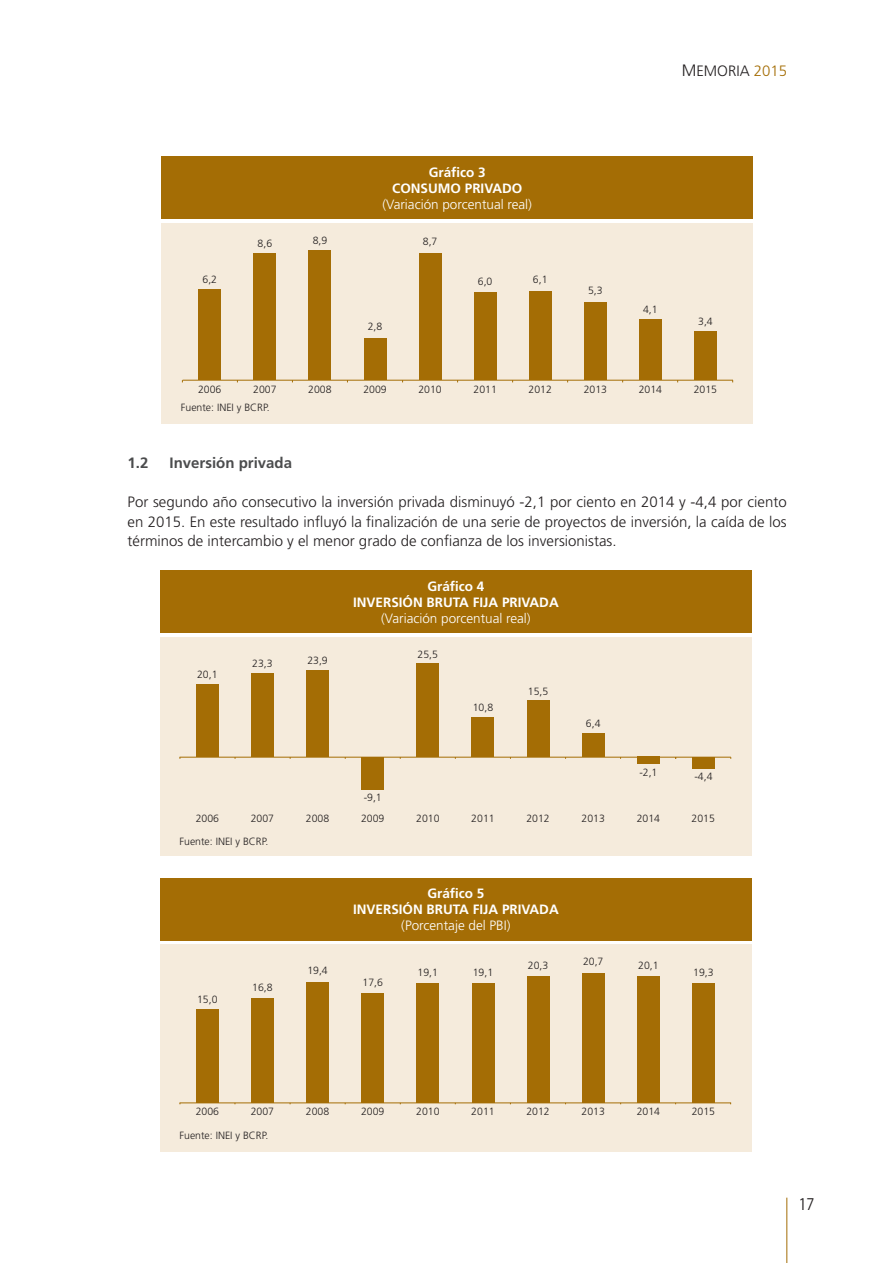
<style>
.page{position:relative;width:893px;height:1263px;background:#fff}
.page>*{position:absolute;margin:0;border:0;box-sizing:border-box;transform-origin:0 0}
.t1{font:15.75px "Koz Go Pro";color:#231f20;scale:.9 1}
.t2{font:300 15px/19.5px "Frutiger";color:#231f20;text-align:justify}
.t3{font:700 15px "Frutiger";color:#4b4c4d}
.t4{font:700 13.5px/16.2px "Frutiger";color:#fff;text-align:center}
.t5{font:300 13.5px "Frutiger";color:#fff}
.t6{font:300 10.5px "Frutiger";color:#231f20}
.s1{font-size:16.5px}
.s2{color:#a46d05}
</style>
<div class="page">
<hr style="left:786px;top:1197px;width:1px;height:66px;background:#a46d05">
<div style="left:161px;top:223px;width:591px;height:201px;background:#f5ebdc"></div>
<div style="left:162px;top:157px;width:591px;height:62px;background:#a46d05"></div>
<div style="left:199px;top:289px;width:22px;height:91px;background:#a46d05"></div>
<div style="left:254px;top:254px;width:22px;height:126px;background:#a46d05"></div>
<div style="left:309px;top:251px;width:22px;height:129px;background:#a46d05"></div>
<div style="left:364px;top:339px;width:22px;height:41px;background:#a46d05"></div>
<div style="left:419px;top:253px;width:22px;height:127px;background:#a46d05"></div>
<div style="left:474px;top:293px;width:22px;height:87px;background:#a46d05"></div>
<div style="left:529px;top:291px;width:22px;height:89px;background:#a46d05"></div>
<div style="left:584px;top:302px;width:22px;height:78px;background:#a46d05"></div>
<div style="left:639px;top:320px;width:22px;height:60px;background:#a46d05"></div>
<div style="left:694px;top:331px;width:22px;height:49px;background:#a46d05"></div>
<hr style="left:183px;top:380px;width:550px;height:1px;background:#a46d05">
<div style="left:160px;top:637px;width:591px;height:219px;background:#f5ebdc"></div>
<div style="left:160px;top:571px;width:591px;height:62px;background:#a46d05"></div>
<div style="left:196px;top:685px;width:22px;height:72px;background:#a46d05"></div>
<div style="left:251px;top:673px;width:22px;height:84px;background:#a46d05"></div>
<div style="left:307px;top:671px;width:22px;height:86px;background:#a46d05"></div>
<div style="left:362px;top:757px;width:22px;height:32px;background:#a46d05"></div>
<div style="left:417px;top:664px;width:22px;height:93px;background:#a46d05"></div>
<div style="left:472px;top:717px;width:22px;height:40px;background:#a46d05"></div>
<div style="left:527px;top:701px;width:22px;height:56px;background:#a46d05"></div>
<div style="left:582px;top:733px;width:22px;height:24px;background:#a46d05"></div>
<div style="left:637px;top:757px;width:22px;height:7px;background:#a46d05"></div>
<div style="left:692px;top:757px;width:22px;height:12px;background:#a46d05"></div>
<hr style="left:180px;top:757px;width:551px;height:1px;background:#a46d05">
<div style="left:160px;top:944px;width:591px;height:208px;background:#f5ebdc"></div>
<div style="left:160px;top:878px;width:591px;height:62px;background:#a46d05"></div>
<div style="left:196px;top:1009px;width:22px;height:93px;background:#a46d05"></div>
<div style="left:251px;top:998px;width:22px;height:104px;background:#a46d05"></div>
<div style="left:307px;top:982px;width:22px;height:120px;background:#a46d05"></div>
<div style="left:362px;top:993px;width:22px;height:109px;background:#a46d05"></div>
<div style="left:417px;top:983px;width:22px;height:119px;background:#a46d05"></div>
<div style="left:472px;top:983px;width:22px;height:119px;background:#a46d05"></div>
<div style="left:527px;top:976px;width:22px;height:126px;background:#a46d05"></div>
<div style="left:582px;top:973px;width:22px;height:129px;background:#a46d05"></div>
<div style="left:637px;top:976px;width:22px;height:126px;background:#a46d05"></div>
<div style="left:692px;top:983px;width:22px;height:119px;background:#a46d05"></div>
<hr style="left:180px;top:1102px;width:551px;height:1px;background:#a46d05">
<h2 class="t2" style="left:682px;top:61px;width:107px"><span class="s1">M</span>EMORIA <span class="s2">2015</span></h2>
<p class="t4" style="left:392px;top:164px;width:132px">Gráfico 3<br>CONSUMO PRIVADO</p>
<p class="t5" style="left:382px;top:197px;width:151px">(Variación porcentual real)</p>
<p class="t6" style="left:258px;top:237px;width:16px">8,6</p>
<p class="t6" style="left:313px;top:234px;width:16px">8,9</p>
<p class="t6" style="left:423px;top:236px;width:16px">8,7</p>
<p class="t6" style="left:202px;top:273px;width:16px">6,2</p>
<p class="t6" style="left:478px;top:275px;width:16px">6,0</p>
<p class="t6" style="left:533px;top:274px;width:16px">6,1</p>
<p class="t6" style="left:588px;top:285px;width:16px">5,3</p>
<p class="t6" style="left:643px;top:304px;width:16px">4,1</p>
<p class="t6" style="left:368px;top:321px;width:16px">2,8</p>
<p class="t6" style="left:698px;top:315px;width:16px">3,4</p>
<p class="t6" style="left:198px;top:384px;width:25px">2006</p>
<p class="t6" style="left:253px;top:384px;width:25px">2007</p>
<p class="t6" style="left:308px;top:384px;width:25px">2008</p>
<p class="t6" style="left:363px;top:384px;width:25px">2009</p>
<p class="t6" style="left:418px;top:384px;width:25px">2010</p>
<p class="t6" style="left:473px;top:384px;width:25px">2011</p>
<p class="t6" style="left:529px;top:384px;width:25px">2012</p>
<p class="t6" style="left:584px;top:384px;width:25px">2013</p>
<p class="t6" style="left:639px;top:384px;width:25px">2014</p>
<p class="t6" style="left:694px;top:384px;width:25px">2015</p>
<p class="t6" style="left:181px;top:401px;width:90px">Fuente: INEI y BCRP.</p>
<h2 class="t3" style="left:128px;top:454px;width:22px">1.2</h2>
<h2 class="t3" style="left:170px;top:454px;width:124px">Inversión privada</h2>
<p class="t2" style="left:128px;top:493px;width:661px">Por segundo año consecutivo la inversión privada disminuyó -2,1 por ciento en 2014 y -4,4 por ciento en 2015. En este resultado influyó la finalización de una serie de proyectos de inversión, la caída de los términos de intercambio y el menor grado de confianza de los inversionistas.</p>
<p class="t4" style="left:353px;top:578px;width:207px">Gráfico 4<br>INVERSIÓN BRUTA FIJA PRIVADA</p>
<p class="t5" style="left:381px;top:611px;width:151px">(Variación porcentual real)</p>
<p class="t6" style="left:197px;top:668px;width:22px">20,1</p>
<p class="t6" style="left:252px;top:658px;width:22px">23,3</p>
<p class="t6" style="left:196px;top:812px;width:25px">2006</p>
<p class="t6" style="left:251px;top:812px;width:25px">2007</p>
<p class="t6" style="left:180px;top:835px;width:90px">Fuente: INEI y BCRP.</p>
<p class="t6" style="left:197px;top:994px;width:22px">15,0</p>
<p class="t6" style="left:252px;top:981px;width:22px">16,8</p>
<p class="t6" style="left:307px;top:655px;width:22px">23,9</p>
<p class="t6" style="left:306px;top:812px;width:25px">2008</p>
<p class="t6" style="left:364px;top:791px;width:20px">-9,1</p>
<p class="t6" style="left:361px;top:812px;width:25px">2009</p>
<p class="t6" style="left:418px;top:648px;width:22px">25,5</p>
<p class="t6" style="left:473px;top:702px;width:22px">10,8</p>
<p class="t6" style="left:416px;top:812px;width:25px">2010</p>
<p class="t6" style="left:471px;top:812px;width:25px">2011</p>
<p class="t6" style="left:528px;top:685px;width:22px">15,5</p>
<p class="t6" style="left:526px;top:812px;width:25px">2012</p>
<p class="t6" style="left:586px;top:718px;width:16px">6,4</p>
<p class="t6" style="left:582px;top:812px;width:25px">2013</p>
<p class="t6" style="left:639px;top:766px;width:20px">-2,1</p>
<p class="t6" style="left:694px;top:771px;width:20px">-4,4</p>
<p class="t6" style="left:637px;top:812px;width:25px">2014</p>
<p class="t6" style="left:692px;top:812px;width:25px">2015</p>
<p class="t6" style="left:307px;top:964px;width:22px">19,4</p>
<p class="t4" style="left:353px;top:885px;width:207px">Gráfico 5<br>INVERSIÓN BRUTA FIJA PRIVADA</p>
<p class="t5" style="left:401px;top:918px;width:111px">(Porcentaje del PBI)</p>
<p class="t6" style="left:362px;top:976px;width:22px">17,6</p>
<p class="t6" style="left:418px;top:967px;width:22px">19,1</p>
<p class="t6" style="left:583px;top:956px;width:22px">20,7</p>
<p class="t6" style="left:528px;top:960px;width:22px">20,3</p>
<p class="t6" style="left:638px;top:960px;width:22px">20,1</p>
<p class="t6" style="left:473px;top:967px;width:22px">19,1</p>
<p class="t6" style="left:693px;top:967px;width:22px">19,3</p>
<p class="t6" style="left:196px;top:1106px;width:25px">2006</p>
<p class="t6" style="left:251px;top:1106px;width:25px">2007</p>
<p class="t6" style="left:180px;top:1129px;width:90px">Fuente: INEI y BCRP.</p>
<p class="t6" style="left:306px;top:1106px;width:25px">2008</p>
<p class="t6" style="left:361px;top:1106px;width:25px">2009</p>
<p class="t6" style="left:416px;top:1106px;width:25px">2010</p>
<p class="t6" style="left:471px;top:1106px;width:25px">2011</p>
<p class="t6" style="left:526px;top:1106px;width:25px">2012</p>
<p class="t6" style="left:582px;top:1106px;width:25px">2013</p>
<p class="t6" style="left:637px;top:1106px;width:25px">2014</p>
<p class="t6" style="left:692px;top:1106px;width:25px">2015</p>
<h1 class="t1" style="left:799px;top:1194px;width:19px">17</h1>
</div>
